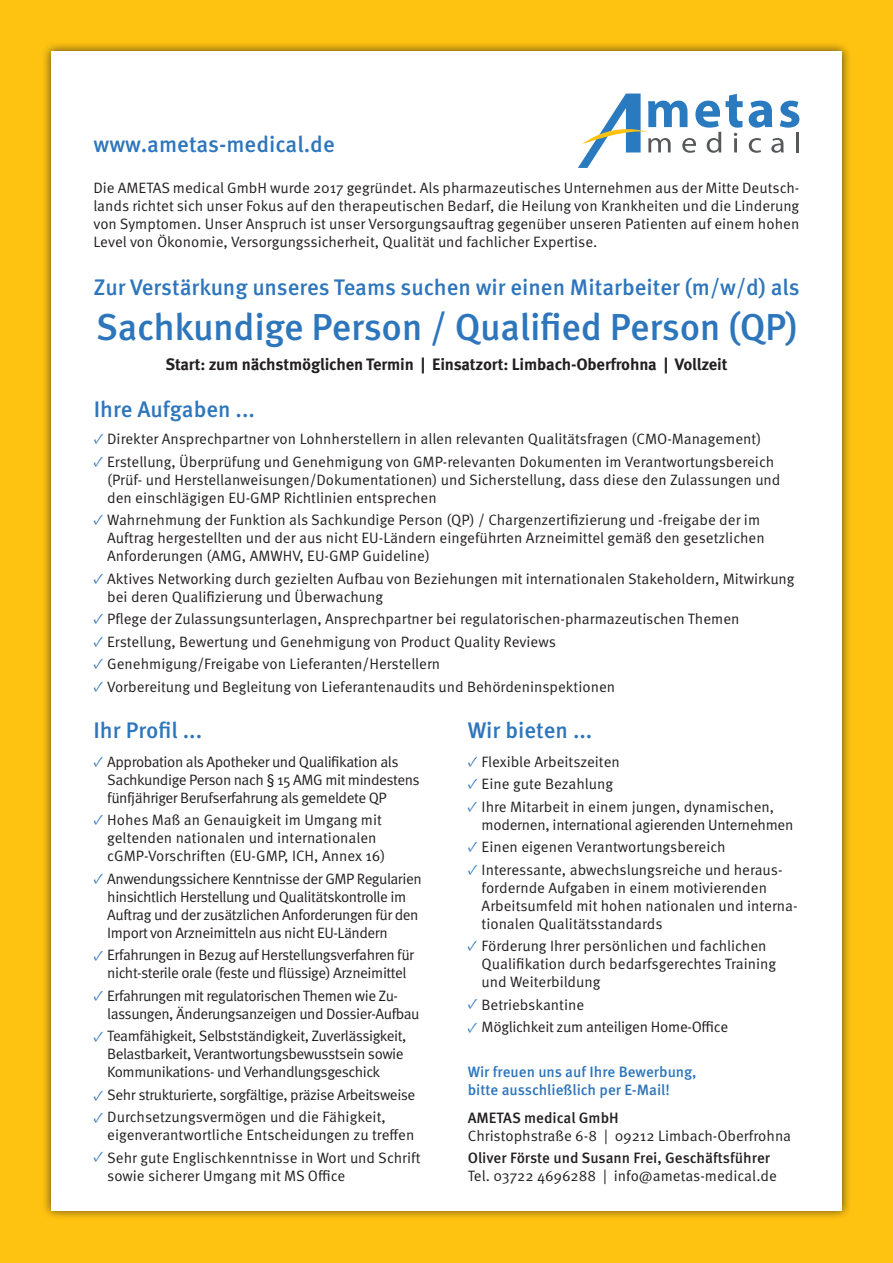
<style>
.page{position:relative;width:893px;height:1263px;background:#fec210}
.page>*{position:absolute;margin:0;border:0;box-sizing:border-box;transform-origin:0 0}
.t1{font:500 37.5px "Meta OT";letter-spacing:-.01em;color:#2e76bc}
.t2{font:500 22.5px "Meta OT";color:#2e76bc}
.t3{font:700 16.5px "Meta OT";letter-spacing:-.01em;color:#231f20}
.t4{font:15px/18px "Meta OT";letter-spacing:-.005em;color:#231f20}
.t5{font:15px/18px "Meta OT";letter-spacing:-.03em;color:#231f20}
.t6{font:500 15px/18px "Meta OT";color:#2e76bc}
.t7{font:500 15px "Meta OT";color:#231f20}
.t8{font:15px "Minion Pro";color:#2e76bc}
.s1{font-family:"Minion Pro";color:#2e76bc}
</style>
<div class="page">
<div style="left:41px;top:41px;width:811px;height:1179px;background:#231f20;opacity:.75"></div>
<div style="left:51px;top:51px;width:791px;height:1159px;background:#fff"></div>
<svg style="left:749px;top:101px;width:23px;height:27px"></svg>
<svg style="left:780px;top:101px;width:19px;height:27px"></svg>
<svg style="left:578px;top:94px;width:165px;height:74px"></svg>
<svg style="left:749px;top:138px;width:12px;height:15px"></svg>
<svg style="left:771px;top:138px;width:13px;height:15px"></svg>
<hr style="left:796px;top:132px;width:3px;height:20px;background:#57585a">
<h2 class="t2" style="left:93px;top:130px;width:243px">www.ametas-medical.de</h2>
<p class="t4" style="left:93px;top:179px;width:707px;text-align:justify">Die AMETAS medical GmbH wurde 2017 gegründet. Als pharmazeutisches Unternehmen aus der Mitte Deutsch&shy;lands richtet sich unser Fokus auf den therapeutischen Bedarf, die Heilung von Krankheiten und die Linderung von Symptomen. Unser Anspruch ist unser Versorgungsauftrag gegenüber unseren Patienten auf einem hohen Level von Ökonomie, Versorgungssicherheit, Qualität und fachlicher Expertise.</p>
<h2 class="t2" style="left:94px;top:273px;width:708px">Zur Verstärkung unseres Teams suchen wir einen Mitarbeiter (m/w/d) als</h2>
<h1 class="t1" style="left:96px;top:304px;width:703px">Sachkundige Person / Qualified Person (QP)</h1>
<p class="t3" style="left:165px;top:354px;width:564px">Start: zum nächstmöglichen Termin | Einsatzort: Limbach-Oberfrohna | Vollzeit</p>
<h2 class="t2" style="left:94px;top:395px;width:163px">Ihre Aufgaben ...</h2>
<p class="t4" style="left:94px;top:430px;width:669px"><span class="s1">✓</span> Direkter Ansprechpartner von Lohnherstellern in allen relevanten Qualitätsfragen (CMO-Management)</p>
<p class="t4" style="left:107px;top:453px;width:675px;text-indent:-14px"><span class="s1">✓</span> Erstellung, Überprüfung und Genehmigung von GMP-relevanten Dokumenten im Verantwortungsbereich (Prüf- und Herstellanweisungen/Dokumentationen) und Sicherstellung, dass diese den Zulassungen und den einschlägigen EU-GMP Richtlinien entsprechen</p>
<p class="t4" style="left:107px;top:511px;width:659px;text-indent:-14px"><span class="s1">✓</span> Wahrnehmung der Funktion als Sachkundige Person (QP) / Chargenzertifizierung und -freigabe der im<br>Auftrag hergestellten und der aus nicht EU-Ländern eingeführten Arzneimittel gemäß den gesetzlichen<br>Anforderungen (AMG, AMWHV, EU-GMP Guideline)</p>
<p class="t4" style="left:107px;top:570px;width:689px;text-indent:-14px"><span class="s1">✓</span> Aktives Networking durch gezielten Aufbau von Beziehungen mit internationalen Stakeholdern, Mitwirkung bei deren Qualifizierung und Überwachung</p>
<p class="t4" style="left:94px;top:610px;width:647px"><span class="s1">✓</span> Pflege der Zulassungsunterlagen, Ansprechpartner bei regulatorischen-pharmazeutischen Themen</p>
<p class="t4" style="left:94px;top:633px;width:464px"><span class="s1">✓</span> Erstellung, Bewertung und Genehmigung von Product Quality Reviews</p>
<p class="t4" style="left:94px;top:655px;width:348px"><span class="s1">✓</span> Genehmigung/Freigabe von Lieferanten/Herstellern</p>
<p class="t4" style="left:94px;top:678px;width:523px"><span class="s1">✓</span> Vorbereitung und Begleitung von Lieferantenaudits und Behördeninspektionen</p>
<h2 class="t2" style="left:93px;top:716px;width:110px">Ihr Profil ...</h2>
<p class="t5" style="left:107px;top:752px;width:314px;text-indent:-14px"><span class="s1">✓</span> Approbation als Apotheker und Qualifikation als<br>Sachkundige Person nach § 15 AMG mit mindestens fünfjähriger Berufserfahrung als gemeldete QP</p>
<p class="t4" style="left:107px;top:811px;width:280px;text-indent:-14px"><span class="s1">✓</span> Hohes Maß an Genauigkeit im Umgang mit geltenden nationalen und internationalen cGMP-Vorschriften (EU-GMP, ICH, Annex 16)</p>
<p class="t5" style="left:107px;top:869px;width:316px;text-indent:-14px"><span class="s1">✓</span> Anwendungssichere Kenntnisse der GMP Regularien hinsichtlich Herstellung und Qualitätskontrolle im Auftrag und der zusätzlichen Anforderungen für den Import von Arzneimitteln aus nicht EU-Ländern</p>
<p class="t5" style="left:94px;top:946px;width:322px;text-align:center"><span class="s1">✓</span> Erfahrungen in Bezug auf Herstellungsverfahren für nicht-sterile orale (feste und flüssige) Arzneimittel</p>
<p class="t5" style="left:107px;top:986px;width:314px;text-indent:-14px"><span class="s1">✓</span> Erfahrungen mit regulatorischen Themen wie Zu&shy;lassungen, Änderungsanzeigen und Dossier-Aufbau</p>
<p class="t5" style="left:107px;top:1027px;width:301px;text-indent:-14px"><span class="s1">✓</span> Teamfähigkeit, Selbstständigkeit, Zuverlässigkeit,<br>Belastbarkeit, Verantwortungsbewusstsein sowie<br>Kommunikations- und Verhandlungsgeschick</p>
<p class="t5" style="left:94px;top:1085px;width:323px"><span class="s1">✓</span> Sehr strukturierte, sorgfältige, präzise Arbeitsweise</p>
<p class="t4" style="left:107px;top:1108px;width:309px;text-indent:-14px"><span class="s1">✓</span> Durchsetzungsvermögen und die Fähigkeit, eigenverantwortliche Entscheidungen zu treffen</p>
<p class="t4" style="left:107px;top:1148px;width:315px;text-indent:-14px"><span class="s1">✓</span> Sehr gute Englischkenntnisse in Wort und Schrift sowie sicherer Umgang mit MS Office</p>
<h2 class="t2" style="left:468px;top:716px;width:126px">Wir bieten ...</h2>
<p class="t4" style="left:468px;top:752px;width:154px"><span class="s1">✓</span> Flexible Arbeitszeiten</p>
<p class="t4" style="left:468px;top:775px;width:147px"><span class="s1">✓</span> Eine gute Bezahlung</p>
<p class="t4" style="left:482px;top:797px;width:313px;text-indent:-14px"><span class="s1">✓</span> Ihre Mitarbeit in einem jungen, dynamischen, modernen, international agierenden Unternehmen</p>
<p class="t4" style="left:468px;top:838px;width:259px"><span class="s1">✓</span> Einen eigenen Verantwortungsbereich</p>
<p class="t4" style="left:482px;top:860px;width:317px;text-indent:-14px"><span class="s1">✓</span> Interessante, abwechslungsreiche und heraus&shy;fordernde Aufgaben in einem motivierenden Arbeitsumfeld mit hohen nationalen und interna&shy;tionalen Qualitätsstandards</p>
<p class="t4" style="left:482px;top:937px;width:296px;text-indent:-14px"><span class="s1">✓</span> Förderung Ihrer persönlichen und fachlichen<br>Qualifikation durch bedarfsgerechtes Training und Weiterbildung</p>
<p class="t4" style="left:482px;top:995px;width:104px">Betriebskantine</p>
<p class="t4" style="left:468px;top:1018px;width:262px"><span class="s1">✓</span> Möglichkeit zum anteiligen Home-Office</p>
<p class="t8" style="left:468px;top:993px;width:12px">✓</p>
<p class="t6" style="left:468px;top:1063px;width:230px">Wir freuen uns auf Ihre Bewerbung, bitte ausschließlich per E-Mail!</p>
<p class="t7" style="left:468px;top:1108px;width:152px">AMETAS medical GmbH</p>
<p class="t4" style="left:468px;top:1127px;width:325px">Christophstraße 6-8 | 09212 Limbach-Oberfrohna</p>
<p class="t7" style="left:468px;top:1149px;width:304px">Oliver Förste und Susann Frei, Geschäftsführer</p>
<p class="t4" style="left:468px;top:1167px;width:311px">Tel. 03722 4696288 | info@ametas-medical.de</p>
</div>
